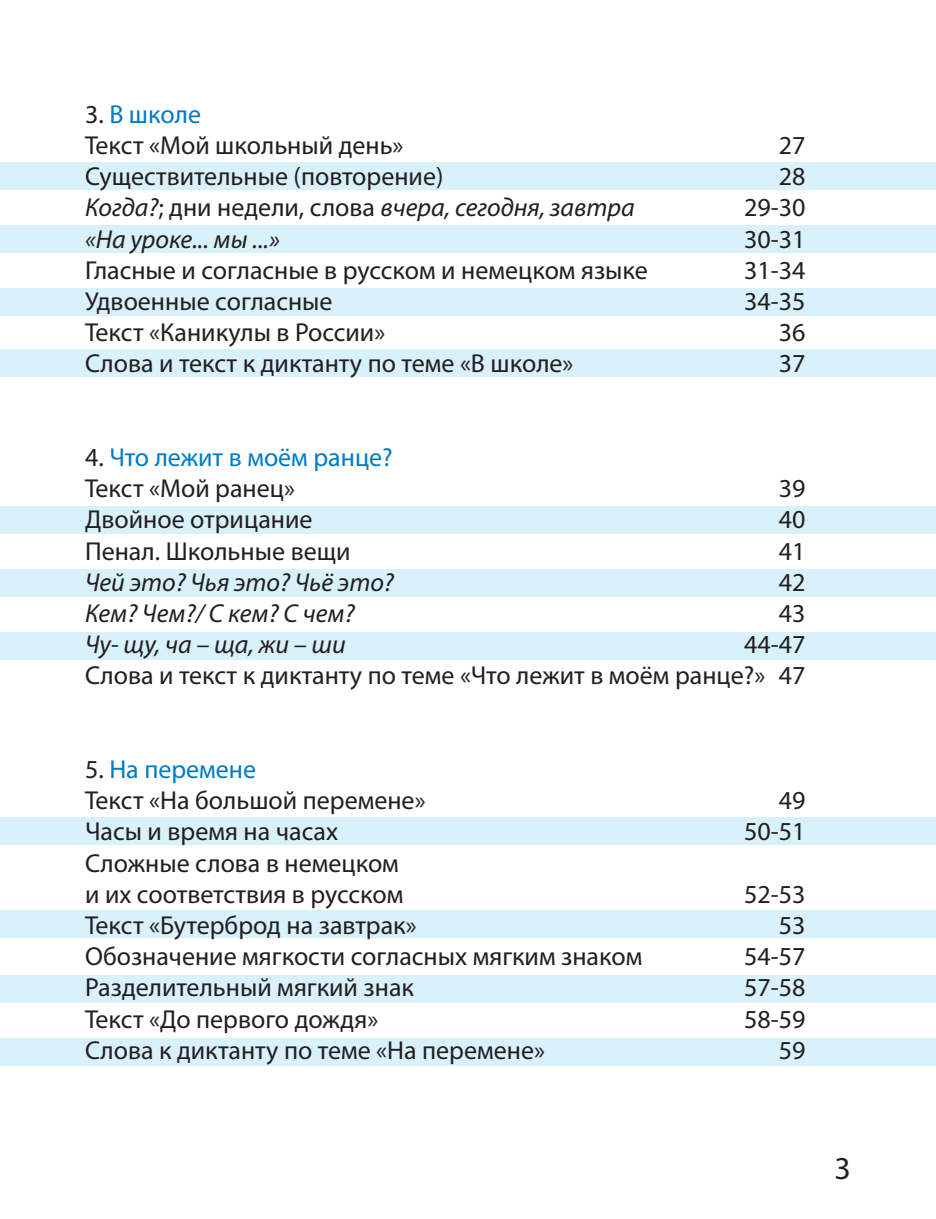
<style>
.page{position:relative;width:936px;height:1219px;background:#fff}
.page>*{position:absolute;margin:0;border:0;box-sizing:border-box;transform-origin:0 0}
.t1{font:32px "Myriad Pro";color:#231f20}
.t2{font:26px/31.2px "Myriad Pro";color:#231f20}
.t3{font:italic 26px "Myriad Pro";color:#231f20}
.t4{font:26px "Myriad Pro";color:#007bc3}
.s1{color:#231f20}
.s2{font-style:normal}
</style>
<div class="page">
<div style="left:0;top:162px;width:935px;height:28px;background:#d9f1fb"></div>
<div style="left:0;top:225px;width:935px;height:28px;background:#d9f1fb"></div>
<div style="left:0;top:288px;width:935px;height:28px;background:#d9f1fb"></div>
<div style="left:0;top:349px;width:935px;height:28px;background:#d9f1fb"></div>
<div style="left:0;top:506px;width:935px;height:28px;background:#d9f1fb"></div>
<div style="left:0;top:569px;width:935px;height:28px;background:#d9f1fb"></div>
<div style="left:0;top:632px;width:935px;height:28px;background:#d9f1fb"></div>
<div style="left:0;top:817px;width:935px;height:28px;background:#d9f1fb"></div>
<div style="left:0;top:910px;width:935px;height:28px;background:#d9f1fb"></div>
<div style="left:0;top:975px;width:935px;height:28px;background:#d9f1fb"></div>
<div style="left:0;top:1037px;width:935px;height:28px;background:#d9f1fb"></div>
<p class="t4" style="left:85px;top:98px;width:117px"><span class="s1">3.</span> В школе</p>
<p class="t2" style="left:85px;top:129px;width:320px">Текст «Мой школьный день»</p>
<p class="t2" style="left:778px;top:129px;width:28px">27</p>
<p class="t2" style="left:85px;top:160px;width:360px">Существительные (повторение)</p>
<p class="t2" style="left:778px;top:160px;width:28px">28</p>
<p class="t3" style="left:85px;top:192px;width:551px">Когда?<span class="s2">; дни недели, слова</span> вчера, сегодня, завтра</p>
<p class="t2" style="left:744px;top:192px;width:63px">29-30</p>
<p class="t3" style="left:85px;top:223px;width:196px">«На уроке... мы ...»</p>
<p class="t2" style="left:744px;top:223px;width:63px">30-31</p>
<p class="t2" style="left:85px;top:254px;width:564px">Гласные и согласные в русском и немецком языке</p>
<p class="t2" style="left:744px;top:254px;width:63px">31-34</p>
<p class="t2" style="left:85px;top:285px;width:249px">Удвоенные согласные</p>
<p class="t2" style="left:744px;top:285px;width:63px">34-35</p>
<p class="t2" style="left:85px;top:316px;width:302px">Текст «Каникулы в России»</p>
<p class="t2" style="left:778px;top:316px;width:28px">36</p>
<p class="t2" style="left:85px;top:348px;width:490px">Слова и текст к диктанту по теме «В школе»</p>
<p class="t2" style="left:778px;top:348px;width:28px">37</p>
<p class="t4" style="left:85px;top:441px;width:309px"><span class="s1">4.</span> Что лежит в моём ранце?</p>
<p class="t2" style="left:85px;top:472px;width:211px">Текст «Мой ранец»</p>
<p class="t2" style="left:778px;top:472px;width:28px">39</p>
<p class="t2" style="left:85px;top:504px;width:229px">Двойное отрицание</p>
<p class="t2" style="left:778px;top:504px;width:28px">40</p>
<p class="t2" style="left:85px;top:535px;width:267px">Пенал. Школьные вещи</p>
<p class="t2" style="left:778px;top:535px;width:28px">41</p>
<p class="t3" style="left:85px;top:566px;width:310px">Чей это? Чья это? Чьё это?</p>
<p class="t2" style="left:778px;top:566px;width:28px">42</p>
<p class="t3" style="left:85px;top:597px;width:271px">Кем? Чем?/ С кем? С чем?</p>
<p class="t2" style="left:778px;top:597px;width:28px">43</p>
<p class="t3" style="left:85px;top:628px;width:262px">Чу- щу, ча – ща, жи – ши</p>
<p class="t2" style="left:744px;top:628px;width:63px">44-47</p>
<p class="t2" style="left:85px;top:660px;width:721px">Слова и текст к диктанту по теме «Что лежит в моём ранце?» 47</p>
<p class="t4" style="left:85px;top:753px;width:173px"><span class="s1">5.</span> На перемене</p>
<p class="t2" style="left:85px;top:784px;width:342px">Текст «На большой перемене»</p>
<p class="t2" style="left:778px;top:784px;width:28px">49</p>
<p class="t2" style="left:85px;top:816px;width:254px">Часы и время на часах</p>
<p class="t2" style="left:744px;top:816px;width:63px">50-51</p>
<p class="t2" style="left:85px;top:847px;width:320px">Сложные слова в немецком и их соответствия в русском</p>
<p class="t2" style="left:744px;top:878px;width:63px">52-53</p>
<p class="t2" style="left:85px;top:909px;width:333px">Текст «Бутерброд на завтрак»</p>
<p class="t2" style="left:778px;top:909px;width:28px">53</p>
<p class="t2" style="left:85px;top:940px;width:558px">Обозначение мягкости согласных мягким знаком</p>
<p class="t2" style="left:744px;top:940px;width:63px">54-57</p>
<p class="t2" style="left:85px;top:972px;width:330px">Разделительный мягкий знак</p>
<p class="t2" style="left:744px;top:972px;width:63px">57-58</p>
<p class="t2" style="left:85px;top:1003px;width:294px">Текст «До первого дождя»</p>
<p class="t2" style="left:744px;top:1003px;width:63px">58-59</p>
<p class="t2" style="left:85px;top:1034px;width:461px">Слова к диктанту по теме «На перемене»</p>
<p class="t2" style="left:778px;top:1034px;width:28px">59</p>
<p class="t1" style="left:834px;top:1148px;width:18px">3</p>
</div>
